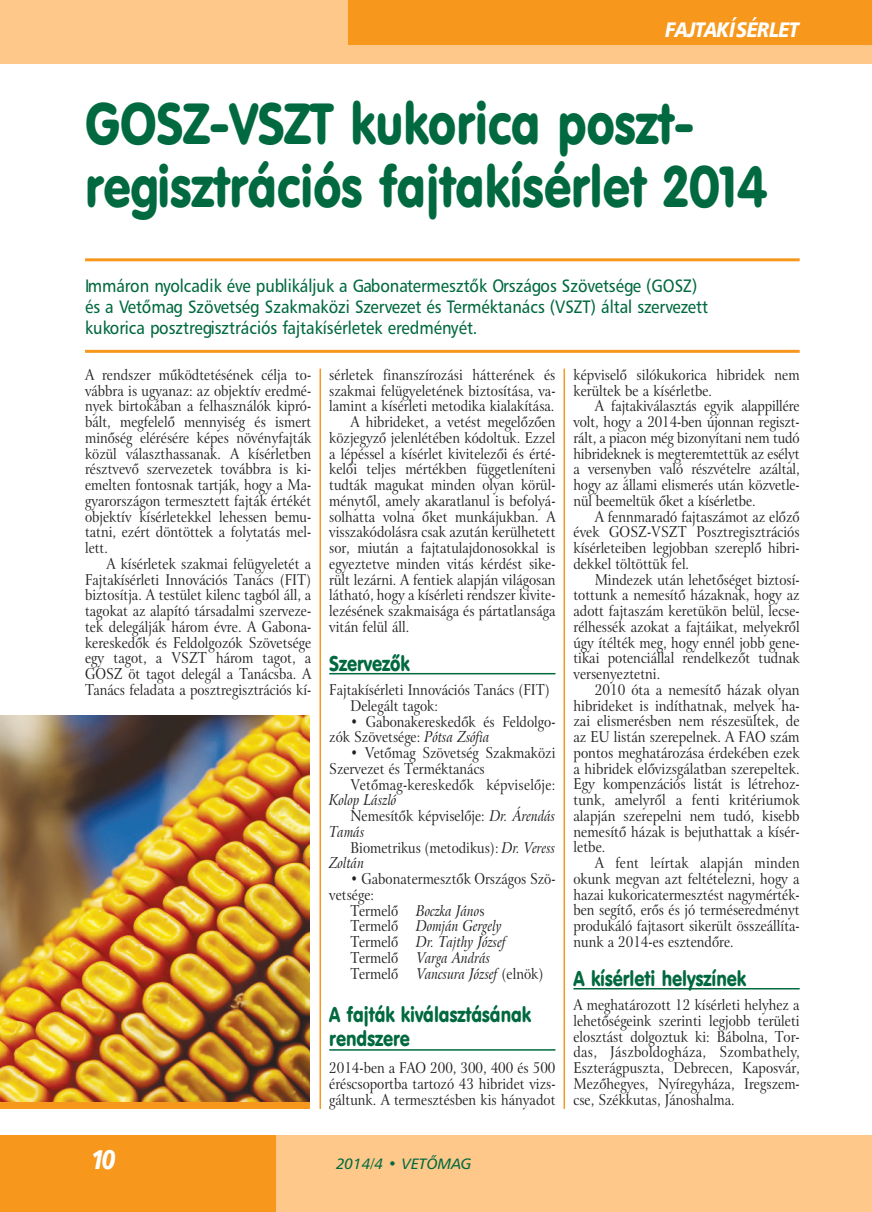
<style>
.page{position:relative;width:872px;height:1212px;background:#fff}
.page>*{position:absolute;margin:0;border:0;box-sizing:border-box;transform-origin:0 0}
.t1{font:57px/63px "VAG Rd PFL";color:#00693f;scale:.85 1}
.t2{font:italic 27px "Humanist 777 Blk PFL";color:#fff;scale:.85 1}
.t3{font:21px/24px "VAG Rd PFL";color:#00693f;scale:.85 1}
.t4{font:italic 21px "Humanist 777 Blk PFL";color:#fff;scale:.85 1}
.t5{font:18px/21px "Humanist 777 PFL";color:#00693f;scale:.9 1}
.t6{font:15px/15.8px "Arrus PFL";color:#231f20;text-align:justify;scale:.85 1}
.t7{font:15px/15.8px "Arrus PFL";color:#231f20;text-align:justify;scale:.86 1}
.t8{font:italic 15px "Arrus PFL";color:#231f20;scale:.85 1}
.t9{font:italic 15px "Humanist 777 PFL";color:#00693f}
.s1{font-style:italic}
.s2{font-style:normal}
</style>
<div class="page">
<div style="left:0;top:0;width:872px;height:64px;background:#fdc889"></div>
<div style="left:349px;top:0;width:523px;height:45px;background:#f7981d"></div>
<div style="left:0;top:1135px;width:276px;height:77px;background:#f7981d"></div>
<div style="left:276px;top:1135px;width:596px;height:77px;background:#fdc889"></div>
<hr style="left:329px;top:673px;width:226px;height:1px;background:#00693f">
<hr style="left:329px;top:1049px;width:226px;height:2px;background:#00693f">
<hr style="left:573px;top:988px;width:226px;height:1px;background:#00693f">
<hr style="left:563px;top:369px;width:2px;height:740px;background:#f7981d">
<hr style="left:319px;top:369px;width:2px;height:740px;background:#f7981d">
<hr style="left:85px;top:350px;width:714px;height:3px;background:#f7981d">
<hr style="left:85px;top:258px;width:714px;height:3px;background:#f7981d">
<img style="left:0;top:715px;width:309px;height:387px">
<div style="left:0;top:1102px;width:309px;height:7px;background:#f7981d"></div>
<h3 class="t4" style="left:665px;top:16px;width:159px">FAJTAKÍSÉRLET</h3>
<h1 class="t1" style="left:85px;top:91px;width:804px">GOSZ-VSZT kukorica poszt&shy;regisztrációs fajtakísérlet 2014</h1>
<p class="t5" style="left:85px;top:275px;width:694px">Immáron nyolcadik éve publikáljuk a Gabonatermesztők Országos Szövetsége (GOSZ) és a Vetőmag Szövetség Szakmaközi Szervezet és Terméktanács (VSZT) által szervezett kukorica posztregisztrációs fajtakísérletek eredményét.</p>
<p class="t6" style="left:85px;top:367px;width:268px">A rendszer működtetésének célja to&shy;vábbra is ugyanaz: az objektív eredmé&shy;nyek birtokában a felhasználók kipró&shy;bált, megfelelő mennyiség és ismert minőség elérésére képes növényfajták közül választhassanak. A kísérletben résztvevő szervezetek továbbra is ki&shy;emelten fontosnak tartják, hogy a Ma&shy;gyarországon termesztett fajták értékét objektív kísérletekkel lehessen bemu&shy;tatni, ezért döntöttek a folytatás mel&shy;lett.</p>
<p class="t6" style="left:85px;top:556px;width:268px;text-indent:21px">A kísérletek szakmai felügyeletét a Fajtakísérleti Innovációs Tanács (FIT) biztosítja. A testület kilenc tagból áll, a tagokat az alapító társadalmi szerveze&shy;tek delegálják három évre. A Gabona&shy;kereskedők és Feldolgozók Szövetsége egy tagot, a VSZT három tagot, a GOSZ öt tagot delegál a Tanácsba. A Tanács feladata a posztregisztrációs kí-</p>
<p class="t6" style="left:329px;top:367px;width:267px">sérletek finanszírozási hátterének és</p>
<p class="t6" style="left:329px;top:383px;width:268px">szakmai felügyeletének biztosítása, va-</p>
<p class="t6" style="left:329px;top:398px;width:266px">lamint a kísérleti metodika kialakítása.</p>
<p class="t6" style="left:350px;top:414px;width:242px">A hibrideket, a vetést megelőzően</p>
<p class="t6" style="left:329px;top:430px;width:268px">közjegyző jelenlétében kódoltuk. Ezzel</p>
<p class="t6" style="left:329px;top:446px;width:268px">a lépéssel a kísérlet kivitelezői és érté-</p>
<p class="t6" style="left:329px;top:461px;width:268px">kelői teljes mértékben függetleníteni</p>
<p class="t6" style="left:329px;top:477px;width:268px">tudták magukat minden olyan körül-</p>
<p class="t6" style="left:329px;top:493px;width:268px">ménytől, amely akaratlanul is befolyá-</p>
<p class="t6" style="left:329px;top:509px;width:268px">solhatta volna őket munkájukban. A</p>
<p class="t6" style="left:329px;top:524px;width:268px">visszakódolásra csak azután kerülhetett</p>
<p class="t6" style="left:329px;top:540px;width:267px">sor, miután a fajtatulajdonosokkal is</p>
<p class="t6" style="left:329px;top:556px;width:268px">egyeztetve minden vitás kérdést sike-</p>
<p class="t6" style="left:329px;top:572px;width:268px">rült lezárni. A fentiek alapján világosan</p>
<p class="t6" style="left:329px;top:587px;width:268px">látható, hogy a kísérleti rendszer kivite-</p>
<p class="t6" style="left:329px;top:603px;width:268px">lezésének szakmaisága és pártatlansága</p>
<p class="t6" style="left:329px;top:619px;width:96px">vitán felül áll.</p>
<h3 class="t3" style="left:329px;top:651px;width:96px">Szervezők</h3>
<p class="t6" style="left:350px;top:682px;width:236px;text-indent:-21px">Fajtakísérleti Innovációs Tanács (FIT)<br>Delegált tagok:</p>
<p class="t6" style="left:329px;top:714px;width:268px;text-indent:21px">• Gabonakereskedők és Feldolgo&shy;zók Szövetsége: <span class="s1">Pótsa Zsófia</span></p>
<p class="t6" style="left:329px;top:745px;width:268px;text-indent:21px">• Vetőmag Szövetség Szakmaközi<br>Szervezet és Terméktanács</p>
<p class="t6" style="left:350px;top:777px;width:242px">Vetőmag-kereskedők képviselője:</p>
<p class="t8" style="left:329px;top:791px;width:81px">Kolop László</p>
<p class="t6" style="left:350px;top:808px;width:243px">Nemesítők képviselője: <span class="s1">Dr. Árendás</span></p>
<p class="t8" style="left:329px;top:822px;width:43px">Tamás</p>
<p class="t6" style="left:350px;top:840px;width:243px">Biometrikus (metodikus): <span class="s1">Dr. Veress</span></p>
<p class="t8" style="left:329px;top:854px;width:43px">Zoltán</p>
<p class="t6" style="left:350px;top:871px;width:243px">• Gabonatermesztők Országos Szö-</p>
<p class="t6" style="left:329px;top:887px;width:54px">vetsége:</p>
<p class="t8" style="left:350px;top:901px;width:159px"><span class="s2">Termelő</span> Boczka Jáno<span class="s2">s</span></p>
<p class="t8" style="left:350px;top:917px;width:179px"><span class="s2">Termelő</span> Domján Gergely</p>
<p class="t8" style="left:350px;top:932px;width:184px"><span class="s2">Termelő</span> Dr. Tajthy József</p>
<p class="t8" style="left:350px;top:948px;width:166px"><span class="s2">Termelő</span> Varga András</p>
<p class="t6" style="left:350px;top:966px;width:228px">Termelő <span class="s1">Vancsura József</span> (elnök)</p>
<h3 class="t3" style="left:329px;top:1002px;width:239px">A fajták kiválasztásának rendszere</h3>
<p class="t6" style="left:329px;top:1060px;width:268px">2014-ben a FAO 200, 300, 400 és 500 éréscsoportba tartozó 43 hibridet vizs&shy;gáltunk. A termesztésben kis hányadot</p>
<h2 class="t2" style="left:91px;top:1142px;width:31px">10</h2>
<p class="t9" style="left:336px;top:1154px;width:137px">2014/4 • VETÔMAG</p>
<p class="t6" style="left:573px;top:367px;width:268px">képviselő silókukorica hibridek nem kerültek be a kísérletbe.</p>
<p class="t6" style="left:573px;top:398px;width:268px;text-indent:21px">A fajtakiválasztás egyik alappillére volt, hogy a 2014-ben újonnan regiszt&shy;rált, a piacon még bizonyítani nem tudó hibrideknek is megteremtettük az esélyt a versenyben való részvételre azáltal, hogy az állami elismerés után közvetle&shy;nül beemeltük őket a kísérletbe.</p>
<p class="t6" style="left:573px;top:509px;width:268px;text-indent:21px">A fennmaradó fajtaszámot az előző évek GOSZ-VSZT Posztregisztrációs kísérleteiben legjobban szereplő hibri&shy;dekkel töltöttük fel.</p>
<p class="t6" style="left:573px;top:572px;width:268px;text-indent:21px">Mindezek után lehetőséget biztosí&shy;tottunk a nemesítő házaknak, hogy az adott fajtaszám keretükön belül, lecse&shy;rélhessék azokat a fajtáikat, melyekről úgy ítélték meg, hogy ennél jobb gene&shy;tikai potenciállal rendelkezőt tudnak versenyeztetni.</p>
<p class="t7" style="left:573px;top:682px;width:264px;text-indent:21px">2010 óta a nemesítő házak olyan hibrideket is indíthatnak, melyek ha&shy;zai elismerésben nem részesültek, de az EU listán szerepelnek. A FAO szám pontos meghatározása érdekében ezek a hibridek elővizsgálatban szerepeltek.<br>Egy kompenzációs listát is létrehoz&shy;tunk, amelyről a fenti kritériumok alapján szerepelni nem tudó, kisebb nemesítő házak is bejuthattak a kísér&shy;letbe.</p>
<p class="t6" style="left:573px;top:855px;width:268px;text-indent:21px">A fent leírtak alapján minden okunk megvan azt feltételezni, hogy a hazai kukoricatermesztést nagymérték&shy;ben segítő, erős és jó terméseredményt produkáló fajtasort sikerült összeállíta&shy;nunk a 2014-es esztendőre.</p>
<h3 class="t3" style="left:573px;top:966px;width:205px">A kísérleti helyszínek</h3>
<p class="t6" style="left:573px;top:997px;width:268px">A meghatározott 12 kísérleti helyhez a lehetőségeink szerinti legjobb területi elosztást dolgoztuk ki: Bábolna, Tor&shy;das, Jászboldogháza, Szombathely, Eszterágpuszta, Debrecen, Kaposvár, Mezőhegyes, Nyíregyháza, Iregszem&shy;cse, Székkutas, Jánoshalma.</p>
</div>
